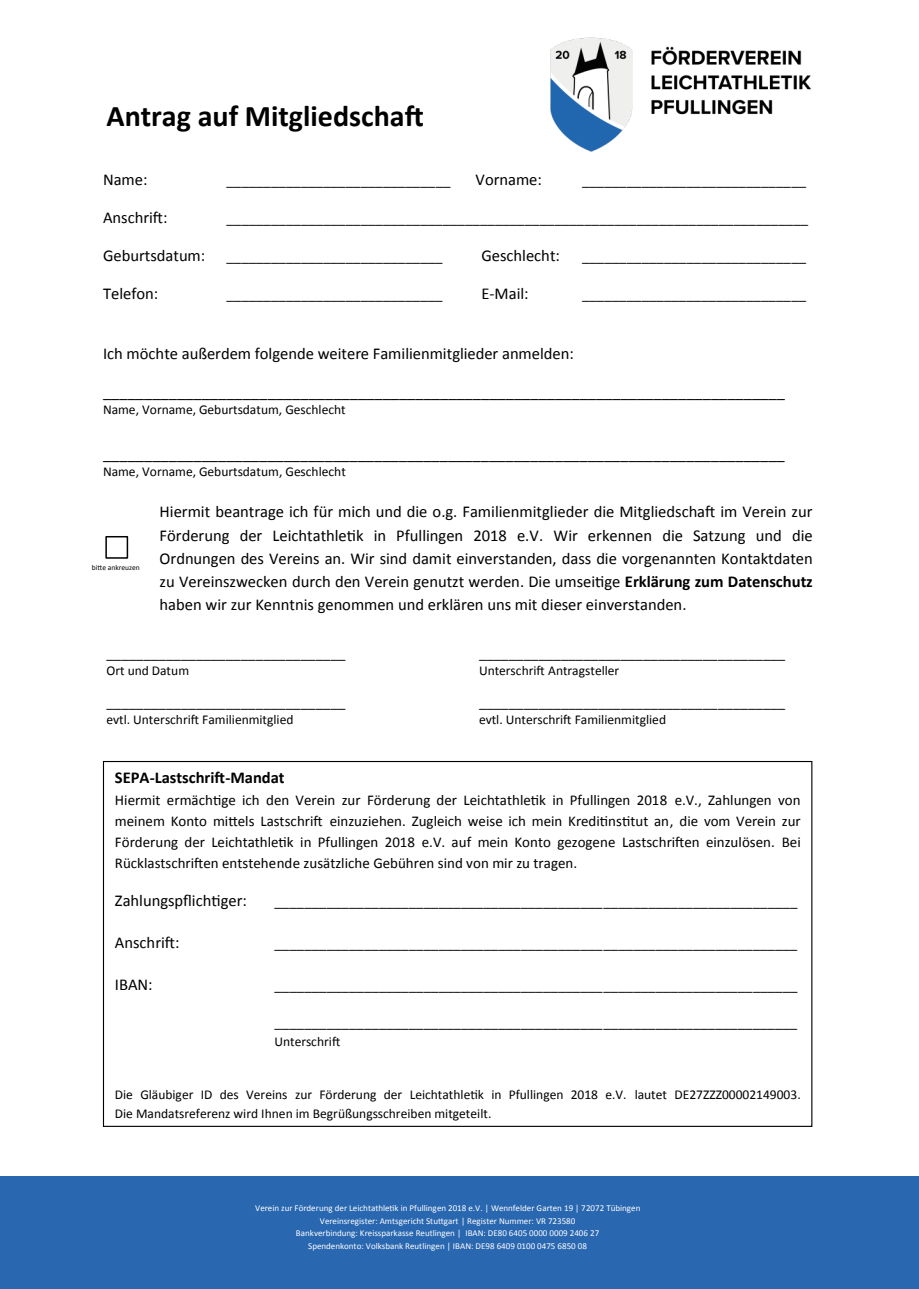
<style>
.page{position:relative;width:919px;height:1289px;background:#fff}
.page>*{position:absolute;margin:0;border:0;box-sizing:border-box;transform-origin:0 0}
.t1{font:700 30px "Calibri";color:#000}
.t2{font:16.5px/23.1px "Calibri";color:#000;text-align:justify}
.t3{font:700 16.5px "Calibri";letter-spacing:-.005em;color:#000}
.t4{font:15px/21.1px "Calibri";color:#000;text-align:justify}
.t5{font:13.5px/19px "Calibri";color:#000}
.t6{font:9px/12.6px "Calibri";color:#fff;text-align:center}
.t7{font:7.5px "Calibri";color:#000}
.s1{font-weight:700}
</style>
<div class="page">
<img style="left:550px;top:37px;width:261px;height:115px">
<div style="left:0;top:1176px;width:918px;height:112px;background:#2967b0"></div>
<div style="left:105px;top:536px;width:23px;height:22px;border:2px solid #000"></div>
<h1 class="t1" style="left:106px;top:97px;width:319px">Antrag auf Mitgliedschaft</h1>
<p class="t2" style="left:103px;top:168px;width:46px">Name:</p>
<p class="t4" style="left:226px;top:169px;width:226px">______________________________</p>
<p class="t2" style="left:475px;top:168px;width:68px">Vorname:</p>
<p class="t4" style="left:582px;top:169px;width:226px">______________________________</p>
<p class="t2" style="left:103px;top:206px;width:66px">Anschrift:</p>
<p class="t2" style="left:103px;top:244px;width:104px">Geburtsdatum:</p>
<p class="t2" style="left:103px;top:282px;width:57px">Telefon:</p>
<p class="t4" style="left:226px;top:207px;width:583px">______________________________________________________________________________</p>
<p class="t4" style="left:226px;top:246px;width:218px">_____________________________</p>
<p class="t4" style="left:226px;top:284px;width:218px">_____________________________</p>
<p class="t2" style="left:481px;top:244px;width:80px">Geschlecht:</p>
<p class="t2" style="left:481px;top:282px;width:49px">E-Mail:</p>
<p class="t4" style="left:582px;top:246px;width:226px">______________________________</p>
<p class="t4" style="left:582px;top:284px;width:226px">______________________________</p>
<p class="t2" style="left:103px;top:341px;width:472px">Ich möchte außerdem folgende weitere Familienmitglieder anmelden:</p>
<p class="t2" style="left:103px;top:379px;width:683px">___________________________________________________________________________________</p>
<p class="t5" style="left:103px;top:400px;width:244px">Name, Vorname, Geburtsdatum, Geschlecht</p>
<p class="t2" style="left:103px;top:442px;width:683px">___________________________________________________________________________________</p>
<p class="t5" style="left:103px;top:462px;width:244px">Name, Vorname, Geburtsdatum, Geschlecht</p>
<p class="t7" style="left:92px;top:563px;width:49px">bitte ankreuzen</p>
<p class="t2" style="left:160px;top:500px;width:654px">Hiermit beantrage ich für mich und die o.g. Familienmitglieder die Mitgliedschaft im Verein zur Förderung der Leichtathletik in Pfullingen 2018 e.V. Wir erkennen die Satzung und die Ordnungen des Vereins an. Wir sind damit einverstanden, dass die vorgenannten Kontaktdaten zu Vereinszwecken durch den Verein genutzt werden. Die umseitige <span class="s1">Erklärung zum Datenschutz </span>haben wir zur Kenntnis genommen und erklären uns mit dieser einverstanden.</p>
<p class="t4" style="left:106px;top:642px;width:240px">________________________________</p>
<p class="t4" style="left:479px;top:642px;width:308px">_________________________________________</p>
<p class="t5" style="left:106px;top:660px;width:84px">Ort und Datum</p>
<p class="t5" style="left:479px;top:660px;width:142px">Unterschrift Antragsteller</p>
<p class="t4" style="left:106px;top:692px;width:240px">________________________________</p>
<p class="t4" style="left:479px;top:692px;width:308px">_________________________________________</p>
<p class="t5" style="left:106px;top:710px;width:189px">evtl. Unterschrift Familienmitglied</p>
<p class="t5" style="left:479px;top:710px;width:189px">evtl. Unterschrift Familienmitglied</p>
<p class="t3" style="left:115px;top:767px;width:171px">SEPA-Lastschrift-Mandat</p>
<p class="t4" style="left:115px;top:789px;width:687px">Hiermit ermächtige ich den Verein zur Förderung der Leichtathletik in Pfullingen 2018 e.V., Zahlungen von meinem Konto mittels Lastschrift einzuziehen. Zugleich weise ich mein Kreditinstitut an, die vom Verein zur Förderung der Leichtathletik in Pfullingen 2018 e.V. auf mein Konto gezogene Lastschriften einzulösen. Bei Rücklastschriften entstehende zusätzliche Gebühren sind von mir zu tragen.</p>
<p class="t2" style="left:115px;top:888px;width:134px">Zahlungspflichtiger:</p>
<p class="t4" style="left:274px;top:890px;width:524px">______________________________________________________________________</p>
<p class="t2" style="left:115px;top:930px;width:66px">Anschrift:</p>
<p class="t4" style="left:274px;top:932px;width:524px">______________________________________________________________________</p>
<p class="t2" style="left:115px;top:973px;width:39px">IBAN:</p>
<p class="t4" style="left:274px;top:974px;width:524px">______________________________________________________________________</p>
<p class="t4" style="left:274px;top:1011px;width:524px">______________________________________________________________________</p>
<p class="t5" style="left:274px;top:1032px;width:67px">Unterschrift</p>
<p class="t5" style="left:115px;top:1085px;width:687px">Die Gläubiger ID des Vereins zur Förderung der Leichtathletik in Pfullingen 2018 e.V. lautet DE27ZZZ00002149003.<br>Die Mandatsreferenz wird Ihnen im Begrüßungsschreiben mitgeteilt.</p>
<p class="t6" style="left:255px;top:1201px;width:386px">Verein zur Förderung der Leichtathletik in Pfullingen 2018 e.V. | Wennfelder Garten 19 | 72072 Tübingen Vereinsregister: Amtsgericht Stuttgart | Register Nummer: VR 723580<br>Bankverbindung: Kreissparkasse Reutlingen | IBAN: DE80 6405 0000 0009 2406 27<br>Spendenkonto: Volksbank Reutlingen | IBAN: DE98 6409 0100 0475 6850 08</p>
</div>
